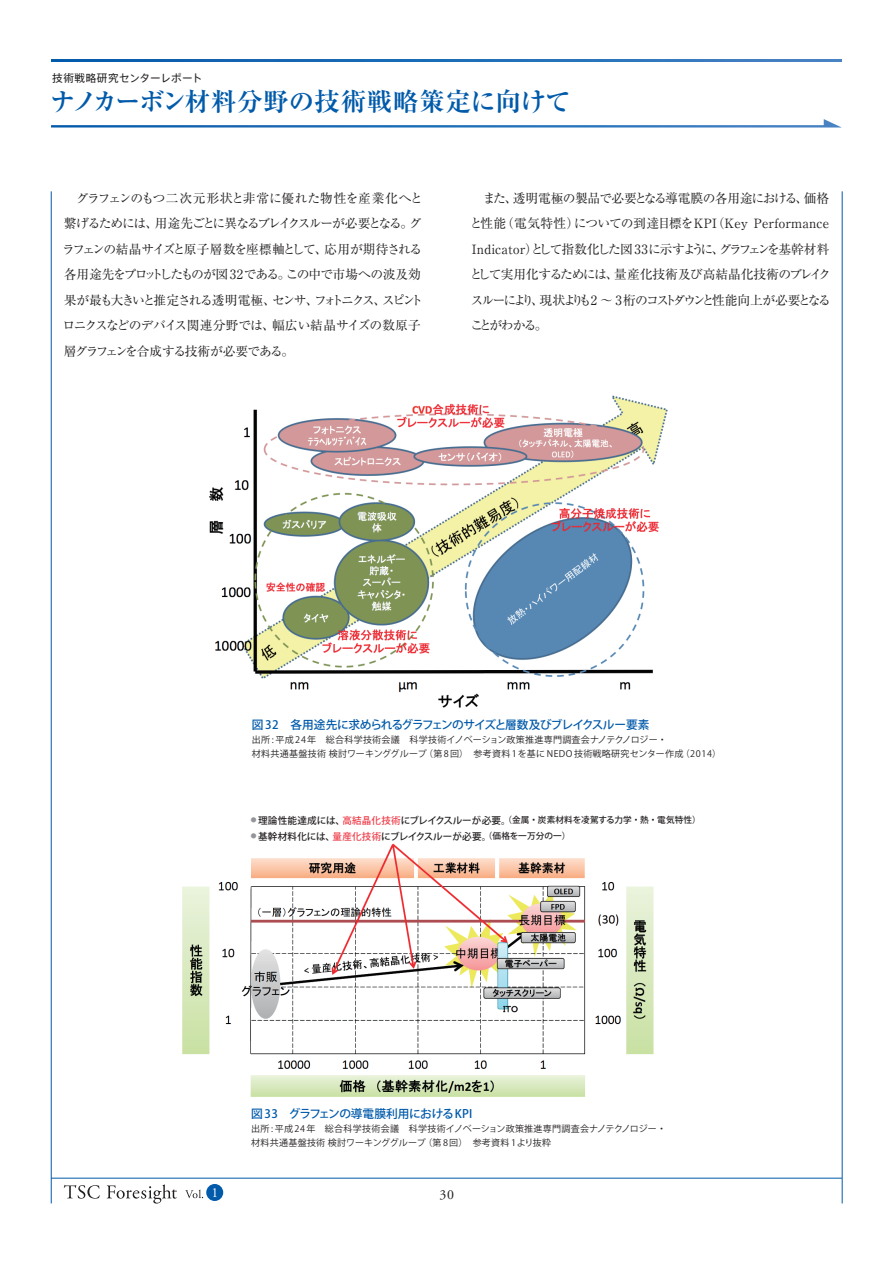
<style>
.page{position:relative;width:893px;height:1263px;background:#fff}
.page>*{position:absolute;margin:0;border:0;box-sizing:border-box;transform-origin:0 0}
.t1{font:700 25.5px "Ryumin Pro";color:#015aaa}
.t2{font:13.8px "Adobe Garamond Pro";color:#231f20}
.t3{font:13.8px "Adobe Garamond Pro";color:#fff}
.t4{font:12.75px/25.5px "Ryumin Pro";letter-spacing:-.09em;color:#231f20}
.t5{font:12.75px/25.5px "Ryumin Pro";letter-spacing:-.05em;color:#231f20}
.t6{font:500 11.7px "Koz Go Pr 6 N";letter-spacing:-.05em;color:#015aaa}
.t7{font:500 11.7px "Koz Go Pr 6 N";letter-spacing:-.015em;color:#015aaa}
.t8{font:10.65px "Axis Std";letter-spacing:.04em;color:#231f20}
.t9{font:500 9.6px "Koz Go Pr 6 N";letter-spacing:.01em;color:#231f20}
.t10{font:9px/13.8px "Koz Go Pr 6 N";letter-spacing:.03em;color:#231f20}
.t11{font:500 8.55px "Koz Go Pr 6 N";letter-spacing:.025em;color:#231f20}
.s1{font-size:5.7px;color:#939598}
.s2{font-size:9.6px}
.s3{font-size:9.6px;color:#ee3d49}
.s4{color:#ee3d49}
.s5{font-size:8.55px}
</style>
<div class="page">
<img style="left:209px;top:395px;width:459px;height:313px">
<img style="left:182px;top:843px;width:472px;height:254px">
<svg style="left:51px;top:119px;width:791px;height:9px"></svg>
<svg style="left:51px;top:60px;width:791px;height:2px;background:#226db6"></svg>
<hr style="left:51px;top:191px;width:1px;height:1012px;background:#015aaa">
<hr style="left:842px;top:191px;width:1px;height:1012px;background:#015aaa">
<hr style="left:51px;top:1178px;width:791px;height:1px;background:#015aaa">
<div style="left:206px;top:1184px;width:17px;height:17px;background:#015aaa;border-radius:50%"></div>
<svg style="left:185px;top:1190px;width:18px;height:8px"></svg>
<svg style="left:64px;top:1185px;width:36px;height:14px"></svg>
<svg style="left:107px;top:1184px;width:70px;height:19px"></svg>
<p class="t8" style="left:52px;top:70px;width:152px">技術戦略研究センターレポート</p>
<h1 class="t1" style="left:50px;top:81px;width:522px">ナノカーボン材料分野の技術戦略策定に向けて</h1>
<p class="t4" style="left:62px;top:184px;width:362px">　グラフェンのもつ二次元形状と非常に優れた物性を産業化へと繋げるためには、用途先ごとに異なるブレイクスルーが必要となる。グラフェンの結晶サイズと原子層数を座標軸として、応用が期待される各用途先をプロットしたものが図 32である。この中で市場への波及効果が最も大きいと推定される透明電極、センサ、フォトニクス、スピントロニクスなどのデバイス関連分野では、幅広い結晶サイズの数原子層グラフェンを合成する技術が必要である。</p>
<p class="t5" style="left:470px;top:184px;width:363px">　また、透明電極の製品で必要となる導電膜の各用途における、価格と性能（電気特性）についての到達目標をKPI（Key Performance Indicator）として指数化した図 33に示すように、グラフェンを基幹材料として実用化するためには、量産化技術及び高結晶化技術のブレイクスルーにより、現状よりも2 ～ 3 桁のコストダウンと性能向上が必要となることがわかる。</p>
<p class="t6" style="left:252px;top:718px;width:399px">図 32　各用途先に求められるグラフェンのサイズと層数及びブレイクスルー要素</p>
<p class="t10" style="left:252px;top:733px;width:471px">出所 : 平成 24年　総合科学技術会議　科学技術イノベーション政策推進専門調査会ナノテクノロジー・<br>材料共通基盤技術 検討ワーキンググループ（第 8回）　参考資料 1を基に NEDO 技術戦略研究センター作成（2014）</p>
<p class="t11" style="left:251px;top:815px;width:452px"><span class="s1">●</span> <span class="s2">理論性能達成には、</span><span class="s3">高結晶化技術</span><span class="s2">にブレイクスルーが必要。</span>（金属・炭素材料を凌駕する力学・熱・電気特性）</p>
<p class="t9" style="left:251px;top:831px;width:321px"><sup>●</sup> 基幹材料化には、<span class="s4">量産化技術</span>にブレイクスルーが必要。<span class="s5">（価格を一万分の一）</span></p>
<p class="t7" style="left:251px;top:1107px;width:223px">図 33　グラフェンの導電膜利用におけるKPI</p>
<p class="t10" style="left:251px;top:1122px;width:416px">出所 : 平成 24年　総合科学技術会議　科学技術イノベーション政策推進専門調査会ナノテクノロジー・材料共通基盤技術 検討ワーキンググループ（第 8回）　参考資料 1より抜粋</p>
<p class="t3" style="left:211px;top:1184px;width:8px">1</p>
<p class="t2" style="left:439px;top:1186px;width:16px">30</p>
</div>
